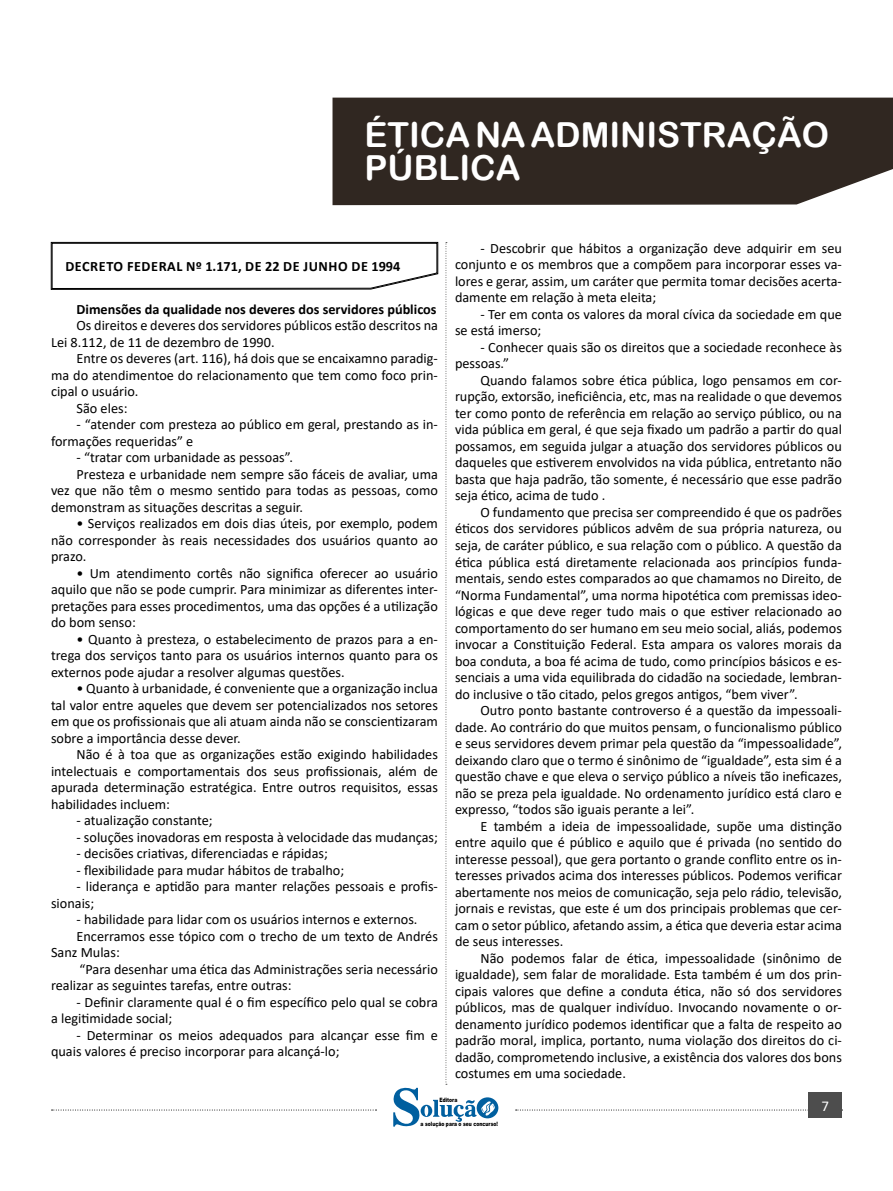
<style>
.page{position:relative;width:893px;height:1191px;background:#fff}
.page>*{position:absolute;margin:0;border:0;box-sizing:border-box;transform-origin:0 0}
.t1{font:34.5px/33px "Arial Rounded MT Bold";color:#fff}
.t2{font:15px "Calibri";color:#fff}
.Normal__Web{font:14.25px/16.5px "Calibri";color:#000;text-align:justify}
.CAIXINHAS{font:700 14.25px "Calibri";color:#000}
.CAIXINHAS-2{font:700 14.25px "Calibri";letter-spacing:.04em;color:#000}
.t3{font:900 6px "Arial";color:#000;scale:.76 1}
</style>
<div class="page">
<svg style="left:516px;top:1109px;width:327px;height:1px"></svg>
<div style="left:809px;top:1092px;width:33px;height:26px;background:#4d4d4d"></div>
<div style="left:332px;top:98px;width:561px;height:107px;background:#302721"></div>
<svg style="left:51px;top:242px;width:447px;height:885px"></svg>
<h1 class="t1" style="left:364px;top:118px;width:466px">ÉTICA NA ADMINISTRAÇÃO<br>PÚBLICA</h1>
<p class="CAIXINHAS-2" style="left:65px;top:256px;width:336px">DECRETO FEDERAL Nº 1.171, DE 22 DE JUNHO DE 1994</p>
<p class="CAIXINHAS" style="left:77px;top:299px;width:361px">Dimensões da qualidade nos deveres dos servidores públicos</p>
<p class="Normal__Web" style="left:51px;top:317px;width:388px;text-indent:26px">Os direitos e deveres dos servidores públicos estão descritos na<br>Lei 8.112, de 11 de dezembro de 1990.</p>
<p class="Normal__Web" style="left:51px;top:350px;width:388px;text-indent:26px">Entre os deveres (art. 116), há dois que se encaixamno paradig&shy;ma do atendimentoe do relacionamento que tem como foco prin&shy;cipal o usuário.</p>
<p class="Normal__Web" style="left:77px;top:399px;width:52px">São eles:</p>
<p class="Normal__Web" style="left:51px;top:416px;width:388px;text-indent:26px">- “atender com presteza ao público em geral, prestando as in&shy;formações requeridas” e</p>
<p class="Normal__Web" style="left:77px;top:449px;width:218px">- “tratar com urbanidade as pessoas”.</p>
<p class="Normal__Web" style="left:51px;top:465px;width:388px;text-indent:26px">Presteza e urbanidade nem sempre são fáceis de avaliar, uma vez que não têm o mesmo sentido para todas as pessoas, como demonstram as situações descritas a seguir.</p>
<p class="Normal__Web" style="left:51px;top:515px;width:388px;text-indent:26px">• Serviços realizados em dois dias úteis, por exemplo, podem não corresponder às reais necessidades dos usuários quanto ao prazo.</p>
<p class="Normal__Web" style="left:51px;top:564px;width:388px;text-indent:26px">• Um atendimento cortês não significa oferecer ao usuário aquilo que não se pode cumprir. Para minimizar as diferentes inter&shy;pretações para esses procedimentos, uma das opções é a utilização do bom senso:</p>
<p class="Normal__Web" style="left:51px;top:630px;width:388px;text-indent:26px">• Quanto à presteza, o estabelecimento de prazos para a en&shy;trega dos serviços tanto para os usuários internos quanto para os externos pode ajudar a resolver algumas questões.</p>
<p class="Normal__Web" style="left:51px;top:680px;width:388px;text-indent:26px">• Quanto à urbanidade, é conveniente que a organização inclua tal valor entre aqueles que devem ser potencializados nos setores em que os profissionais que ali atuam ainda não se conscientizaram sobre a importância desse dever.</p>
<p class="Normal__Web" style="left:51px;top:746px;width:388px;text-indent:26px">Não é à toa que as organizações estão exigindo habilidades intelectuais e comportamentais dos seus profissionais, além de apurada determinação estratégica. Entre outros requisitos, essas habilidades incluem:</p>
<p class="Normal__Web" style="left:77px;top:812px;width:138px">- atualização constante;</p>
<p class="Normal__Web" style="left:77px;top:828px;width:363px">- soluções inovadoras em resposta à velocidade das mudanças;</p>
<p class="Normal__Web" style="left:77px;top:845px;width:253px">- decisões criativas, diferenciadas e rápidas;</p>
<p class="Normal__Web" style="left:77px;top:861px;width:269px">- flexibilidade para mudar hábitos de trabalho;</p>
<p class="Normal__Web" style="left:51px;top:878px;width:388px;text-indent:26px">- liderança e aptidão para manter relações pessoais e profis&shy;sionais;</p>
<p class="Normal__Web" style="left:77px;top:911px;width:342px">- habilidade para lidar com os usuários internos e externos.</p>
<p class="Normal__Web" style="left:51px;top:927px;width:388px;text-indent:26px">Encerramos esse tópico com o trecho de um texto de Andrés<br>Sanz Mulas:</p>
<p class="Normal__Web" style="left:51px;top:960px;width:388px;text-indent:29px">“Para desenhar uma ética das Administrações seria necessário realizar as seguintes tarefas, entre outras:</p>
<p class="Normal__Web" style="left:51px;top:993px;width:388px;text-indent:26px">- Definir claramente qual é o fim específico pelo qual se cobra a legitimidade social;</p>
<p class="Normal__Web" style="left:51px;top:1026px;width:388px;text-indent:26px">- Determinar os meios adequados para alcançar esse fim e quais valores é preciso incorporar para alcançá-lo;</p>
<p class="Normal__Web" style="left:455px;top:239px;width:388px;text-indent:26px">- Descobrir que hábitos a organização deve adquirir em seu conjunto e os membros que a compõem para incorporar esses va&shy;lores e gerar, assim, um caráter que permita tomar decisões acerta&shy;damente em relação à meta eleita;</p>
<p class="Normal__Web" style="left:455px;top:305px;width:388px;text-indent:26px">- Ter em conta os valores da moral cívica da sociedade em que se está imerso;</p>
<p class="Normal__Web" style="left:455px;top:338px;width:388px;text-indent:26px">- Conhecer quais são os direitos que a sociedade reconhece às pessoas.”</p>
<p class="Normal__Web" style="left:455px;top:371px;width:388px;text-indent:26px">Quando falamos sobre ética pública, logo pensamos em cor&shy;rupção, extorsão, ineficiência, etc, mas na realidade o que devemos ter como ponto de referência em relação ao serviço público, ou na vida pública em geral, é que seja fixado um padrão a partir do qual possamos, em seguida julgar a atuação dos servidores públicos ou daqueles que estiverem envolvidos na vida pública, entretanto não basta que haja padrão, tão somente, é necessário que esse padrão seja ético, acima de tudo .</p>
<p class="Normal__Web" style="left:455px;top:503px;width:388px;text-indent:26px">O fundamento que precisa ser compreendido é que os padrões éticos dos servidores públicos advêm de sua própria natureza, ou seja, de caráter público, e sua relação com o público. A questão da ética pública está diretamente relacionada aos princípios funda&shy;mentais, sendo estes comparados ao que chamamos no Direito, de “Norma Fundamental”, uma norma hipotética com premissas ideo&shy;lógicas e que deve reger tudo mais o que estiver relacionado ao comportamento do ser humano em seu meio social, aliás, podemos invocar a Constituição Federal. Esta ampara os valores morais da boa conduta, a boa fé acima de tudo, como princípios básicos e es&shy;senciais a uma vida equilibrada do cidadão na sociedade, lembran&shy;do inclusive o tão citado, pelos gregos antigos, “bem viver”.</p>
<p class="Normal__Web" style="left:455px;top:701px;width:388px;text-indent:26px">Outro ponto bastante controverso é a questão da impessoali&shy;dade. Ao contrário do que muitos pensam, o funcionalismo público e seus servidores devem primar pela questão da “impessoalidade”, deixando claro que o termo é sinônimo de “igualdade”, esta sim é a questão chave e que eleva o serviço público a níveis tão ineficazes, não se preza pela igualdade. No ordenamento jurídico está claro e expresso, “todos são iguais perante a lei”.</p>
<p class="Normal__Web" style="left:455px;top:817px;width:388px;text-indent:26px">E também a ideia de impessoalidade, supõe uma distinção entre aquilo que é público e aquilo que é privada (no sentido do interesse pessoal), que gera portanto o grande conflito entre os in&shy;teresses privados acima dos interesses públicos. Podemos verificar abertamente nos meios de comunicação, seja pelo rádio, televisão, jornais e revistas, que este é um dos principais problemas que cer&shy;cam o setor público, afetando assim, a ética que deveria estar acima de seus interesses.</p>
<p class="Normal__Web" style="left:455px;top:949px;width:388px;text-indent:26px">Não podemos falar de ética, impessoalidade (sinônimo de igualdade), sem falar de moralidade. Esta também é um dos prin&shy;cipais valores que define a conduta ética, não só dos servidores públicos, mas de qualquer indivíduo. Invocando novamente o or&shy;denamento jurídico podemos identificar que a falta de respeito ao padrão moral, implica, portanto, numa violação dos direitos do ci&shy;dadão, comprometendo inclusive, a existência dos valores dos bons costumes em uma sociedade.</p>
<p class="t3" style="left:439px;top:1095px;width:25px">Editora</p>
<p class="t3" style="left:421px;top:1119px;width:103px">a solução para o seu concurso!</p>
<p class="t2" style="left:821px;top:1095px;width:9px">7</p>
</div>
